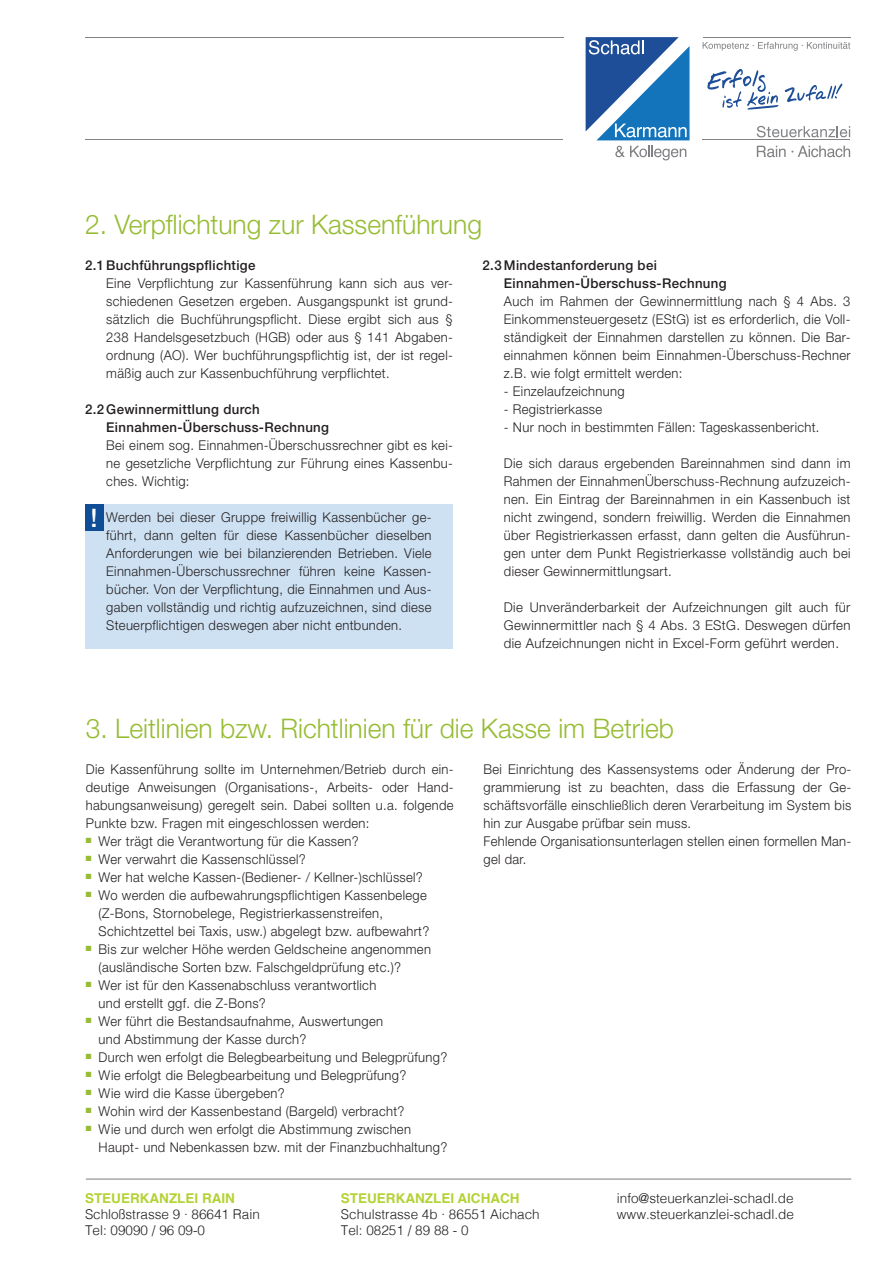
<style>
.page{position:relative;width:893px;height:1263px;background:#fff}
.page>*{position:absolute;margin:0;border:0;box-sizing:border-box;transform-origin:0 0}
.t1{font:300 27px "Helvetica Neue";color:#96bc33}
.t2{font:500 25.5px "Helvetica Neue";color:#fff}
.t3{font:300 13.5px/18px "Helvetica Neue";letter-spacing:.025em;color:#231f20;text-align:justify;scale:.96 1}
.t4{font:300 13.5px/18px "Helvetica Neue";letter-spacing:.025em;color:#231f20;text-align:justify}
.t5{font:300 13.5px/16.2px "Helvetica";color:#231f20}
.t6{font:500 13.5px/18px "Helvetica Neue";letter-spacing:.025em;color:#231f20}
.t7{font:700 13.5px "Helvetica";color:#b3d234}
</style>
<div class="page">
<hr style="left:702px;top:139px;width:148px;height:1px;background:#808285">
<hr style="left:85px;top:139px;width:477px;height:1px;background:#808285">
<svg style="left:586px;top:37px;width:103px;height:103px"></svg>
<svg style="left:615px;top:146px;width:71px;height:14px"></svg>
<hr style="left:702px;top:37px;width:148px;height:1px;background:#808285">
<hr style="left:85px;top:37px;width:478px;height:1px;background:#808285">
<svg style="left:757px;top:146px;width:93px;height:11px"></svg>
<svg style="left:785px;top:83px;width:57px;height:19px"></svg>
<svg style="left:707px;top:69px;width:71px;height:41px"></svg>
<svg style="left:703px;top:42px;width:147px;height:9px"></svg>
<svg style="left:757px;top:126px;width:93px;height:11px"></svg>
<hr style="left:86px;top:1178px;width:765px;height:1px;background:#808285">
<div style="left:85px;top:504px;width:368px;height:144px;background:#cee1f3"></div>
<div style="left:85px;top:504px;width:18px;height:27px;background:#0f4d96"></div>
<h1 class="t1" style="left:85px;top:208px;width:398px">2. Verpflichtung zur Kassenführung</h1>
<p class="t6" style="left:85px;top:256px;width:172px">2.1 Buchführungspflichtige</p>
<p class="t3" style="left:106px;top:274px;width:362px">Eine Verpflichtung zur Kassenführung kann sich aus ver&shy;schiedenen Gesetzen ergeben. Ausgangspunkt ist grund&shy;sätzlich die Buchführungspflicht. Diese ergibt sich aus § 238 Handelsgesetzbuch (HGB) oder aus § 141 Abgaben&shy;ordnung (AO). Wer buchführungspflichtig ist, der ist regel&shy;mäßig auch zur Kassenbuchführung verpflichtet.</p>
<p class="t6" style="left:106px;top:400px;width:224px;text-indent:-21px">2.2 Gewinnermittlung durch<br>Einnahmen-Überschuss-Rechnung</p>
<p class="t3" style="left:106px;top:436px;width:362px">Bei einem sog. Einnahmen-Überschussrechner gibt es kei&shy;ne gesetzliche Verpflichtung zur Führung eines Kassenbu&shy;ches. Wichtig:</p>
<p class="t3" style="left:106px;top:508px;width:340px">Werden bei dieser Gruppe freiwillig Kassenbücher ge&shy;führt, dann gelten für diese Kassenbücher dieselben Anforderungen wie bei bilanzierenden Betrieben. Viele Einnahmen-Überschussrechner führen keine Kassen&shy;bücher. Von der Verpflichtung, die Einnahmen und Aus&shy;gaben vollständig und richtig aufzuzeichnen, sind diese Steuerpflichtigen deswegen aber nicht entbunden.</p>
<p class="t6" style="left:504px;top:256px;width:224px;text-indent:-21px">2.3 Mindestanforderung bei<br>Einnahmen-Überschuss-Rechnung</p>
<p class="t3" style="left:504px;top:292px;width:363px">Auch im Rahmen der Gewinnermittlung nach § 4 Abs. 3<br>Einkommensteuergesetz (EStG) ist es erforderlich, die Voll&shy;ständigkeit der Einnahmen darstellen zu können. Die Bar&shy;einnahmen können beim Einnahmen-Überschuss-Rechner z.B. wie folgt ermittelt werden:</p>
<p class="t3" style="left:504px;top:382px;width:127px">- Einzelaufzeichnung</p>
<p class="t3" style="left:504px;top:400px;width:104px">- Registrierkasse</p>
<p class="t3" style="left:504px;top:418px;width:330px">- Nur noch in bestimmten Fällen: Tageskassenbericht.</p>
<p class="t3" style="left:504px;top:454px;width:363px">Die sich daraus ergebenden Bareinnahmen sind dann im Rahmen der EinnahmenÜberschuss-Rechnung aufzuzeich&shy;nen. Ein Eintrag der Bareinnahmen in ein Kassenbuch ist nicht zwingend, sondern freiwillig. Werden die Einnahmen über Registrierkassen erfasst, dann gelten die Ausführun&shy;gen unter dem Punkt Registrierkasse vollständig auch bei dieser Gewinnermittlungsart.</p>
<p class="t4" style="left:504px;top:598px;width:348px">Die Unveränderbarkeit der Aufzeichnungen gilt auch für Gewinnermittler nach § 4 Abs. 3 EStG. Deswegen dürfen die Aufzeichnungen nicht in Excel-Form geführt werden.</p>
<h2 class="t2" style="left:91px;top:503px;width:9px">!</h2>
<h1 class="t1" style="left:86px;top:712px;width:590px">3. Leitlinien bzw. Richtlinien für die Kasse im Betrieb</h1>
<p class="t3" style="left:86px;top:760px;width:385px">Die Kassenführung sollte im Unternehmen/Betrieb durch ein&shy;deutige Anweisungen (Organisations-, Arbeits- oder Hand&shy;habungsanweisung) geregelt sein. Dabei sollten u.a. folgende Punkte bzw. Fragen mit eingeschlossen werden:</p>
<p class="t3" style="left:86px;top:832px;width:286px"><sup>■</sup> Wer trägt die Verantwortung für die Kassen?</p>
<p class="t3" style="left:86px;top:850px;width:231px"><sup>■</sup> Wer verwahrt die Kassenschlüssel?</p>
<p class="t3" style="left:86px;top:868px;width:352px"><sup>■</sup> Wer hat welche Kassen-(Bediener- / Kellner-)schlüssel?</p>
<p class="t3" style="left:99px;top:886px;width:346px;text-align:left;text-indent:-13px"><sup>■</sup> Wo werden die aufbewahrungspflichtigen Kassenbelege (Z-Bons, Stornobelege, Registrierkassenstreifen,<br>Schichtzettel bei Taxis, usw.) abgelegt bzw. aufbewahrt?</p>
<p class="t3" style="left:99px;top:940px;width:348px;text-indent:-13px"><sup>■</sup> Bis zur welcher Höhe werden Geldscheine angenommen (ausländische Sorten bzw. Falschgeldprüfung etc.)?</p>
<p class="t3" style="left:99px;top:976px;width:291px;text-indent:-13px"><sup>■</sup> Wer ist für den Kassenabschluss verantwortlich und erstellt ggf. die Z-Bons?</p>
<p class="t3" style="left:99px;top:1012px;width:298px;text-indent:-13px"><sup>■</sup> Wer führt die Bestandsaufnahme, Auswertungen und Abstimmung der Kasse durch?</p>
<p class="t3" style="left:86px;top:1048px;width:378px"><sup>■</sup> Durch wen erfolgt die Belegbearbeitung und Belegprüfung?</p>
<p class="t3" style="left:86px;top:1066px;width:335px"><sup>■</sup> Wie erfolgt die Belegbearbeitung und Belegprüfung?</p>
<p class="t3" style="left:86px;top:1084px;width:209px"><sup>■</sup> Wie wird die Kasse übergeben?</p>
<p class="t3" style="left:86px;top:1102px;width:333px"><sup>■</sup> Wohin wird der Kassenbestand (Bargeld) verbracht?</p>
<p class="t3" style="left:99px;top:1120px;width:365px;text-indent:-13px"><sup>■</sup> Wie und durch wen erfolgt die Abstimmung zwischen<br>Haupt- und Nebenkassen bzw. mit der Finanzbuchhaltung?</p>
<p class="t3" style="left:483px;top:760px;width:385px;text-align:left">Bei Einrichtung des Kassensystems oder Änderung der Pro&shy;grammierung ist zu beachten, dass die Erfassung der Ge&shy;schäftsvorfälle einschließlich deren Verarbeitung im System bis hin zur Ausgabe prüfbar sein muss.<br>Fehlende Organisationsunterlagen stellen einen formellen Man&shy;gel dar.</p>
<p class="t7" style="left:85px;top:1187px;width:151px">STEUERKANZLEI RAIN</p>
<p class="t5" style="left:85px;top:1205px;width:176px">Schloßstrasse 9 · 86641 Rain<br>Tel: 09090 / 96 09-0</p>
<p class="t7" style="left:341px;top:1187px;width:180px">STEUERKANZLEI AICHACH</p>
<p class="t5" style="left:341px;top:1205px;width:200px">Schulstrasse 4b · 86551 Aichach<br>Tel: 08251 / 89 88 - 0</p>
<p class="t5" style="left:617px;top:1189px;width:179px">info@steuerkanzlei-schadl.de www.steuerkanzlei-schadl.de</p>
</div>
